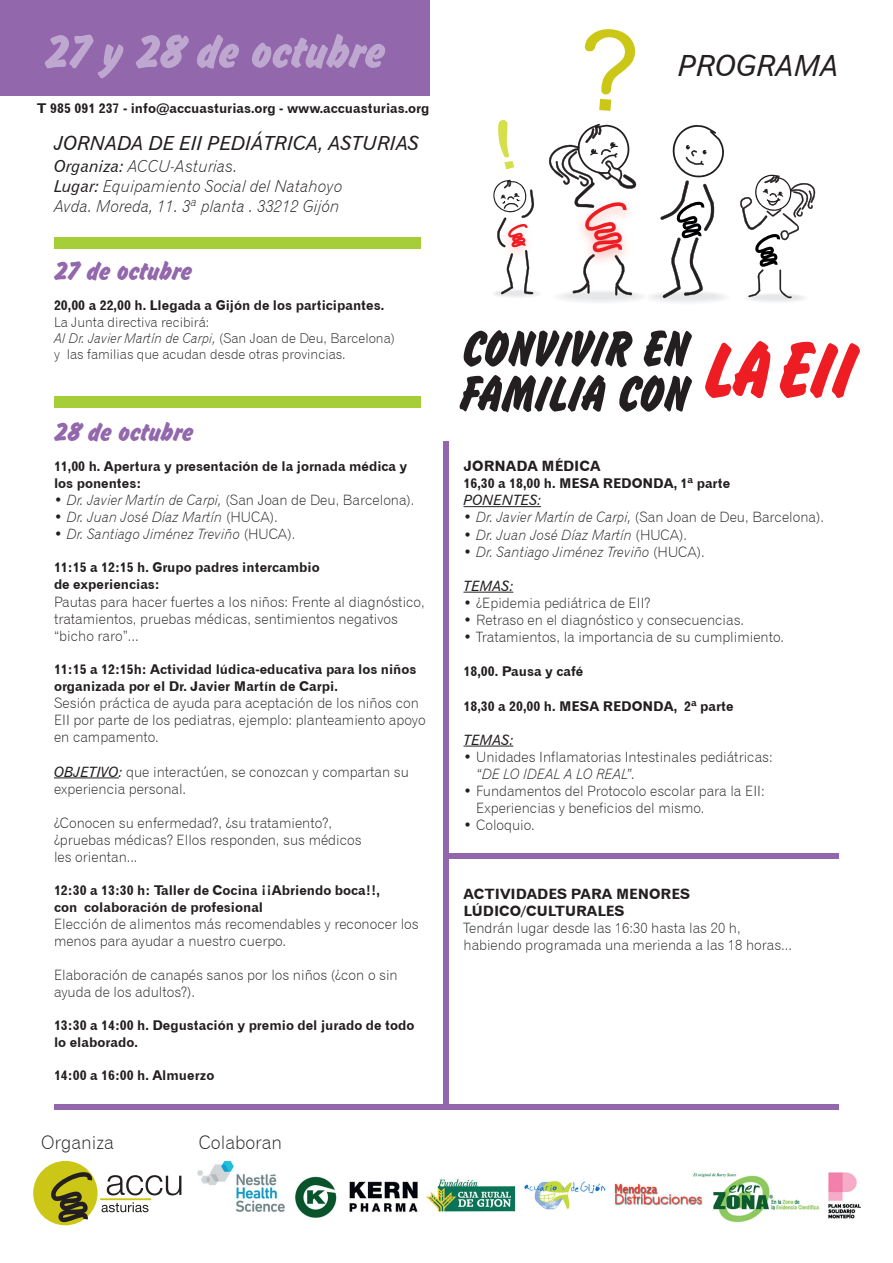
<style>
.page{position:relative;width:893px;height:1263px;background:#fff}
.page>*{position:absolute;margin:0;border:0;box-sizing:border-box;transform-origin:0 0}
.t1{font:85.65px "Okay D";color:#ee1d23;scale:.91 1}
.t2{font:55.05px/45px "Okay D";color:#231f20;scale:.91 1}
.t3{font:51px "Okay D";color:#bfa8d0}
.t4{font:29.25px "Gothic 720 BT Italic B";color:#231f20}
.t5{font:28.5px "Okay D";color:#9267ac}
.t6{font:19.5px "Gothic 720 BT Italic B";color:#231f20}
.t7{font:18.6px "Gothic 720 BT Light B";color:#231f20}
.t8{font:16.5px/19.8px "Gothic 720 BT Light Italic B";color:#231f20}
.t9{font:14.25px/17.1px "Gothic 720 BT Light B";color:#231f20}
.t10{font:14.25px "Gothic 720 BT Light Italic B";color:#231f20}
.t11{font:14.25px/17.1px "Gothic 720 BT Bold B";color:#231f20}
.t12{font:14.25px "Gothic 720 BT Italic B";color:#231f20}
.t13{font:13.5px/17.1px "Gothic 720 BT Bold B";color:#231f20}
.t14{font:13.5px "Gothic 720 BT Light B";color:#231f20}
.t15{font:13.5px "Gothic 720 BT Light Italic B";color:#231f20}
.s1{font-family:"Gothic 720 BT Italic B"}
.s2{font-family:"Gothic 720 BT Light B"}
.s3{font-family:"Gothic 720 BT Light Italic B"}
</style>
<div class="page">
<div style="left:0;top:0;width:429px;height:96px;background:#9267ac"></div>
<div style="left:54px;top:237px;width:366px;height:12px;background:#a6ce39"></div>
<hr style="left:463px;top:506px;width:78px;height:1px;background:#231f20">
<hr style="left:463px;top:592px;width:50px;height:1px;background:#231f20">
<hr style="left:463px;top:746px;width:50px;height:1px;background:#231f20">
<div style="left:54px;top:396px;width:366px;height:11px;background:#a6ce39"></div>
<hr style="left:54px;top:777px;width:65px;height:1px;background:#231f20">
<div style="left:645px;top:291px;width:84px;height:13px;background:#fafafa;border-radius:50%"></div>
<div style="left:649px;top:292px;width:77px;height:11px;background:#f5f5f6;border-radius:50%"></div>
<div style="left:649px;top:292px;width:76px;height:10px;background:#f5f5f6;border-radius:50%"></div>
<div style="left:652px;top:292px;width:70px;height:9px;background:#f0f1f2;border-radius:50%"></div>
<div style="left:653px;top:293px;width:68px;height:8px;background:#eeeeef;border-radius:50%"></div>
<div style="left:656px;top:293px;width:62px;height:7px;background:#e9eaeb;border-radius:50%"></div>
<div style="left:493px;top:290px;width:48px;height:8px;background:#fafafa;border-radius:50%"></div>
<div style="left:494px;top:290px;width:45px;height:7px;background:#f5f5f6;border-radius:50%"></div>
<div style="left:495px;top:291px;width:41px;height:5px;background:#f0f1f2;border-radius:50%"></div>
<div style="left:496px;top:291px;width:39px;height:5px;background:#d0d0d1;border-radius:50%"></div>
<svg style="left:496px;top:291px;width:38px;height:5px"></svg>
<hr style="left:497px;top:292px;width:35px;height:3px;background:#e6e7e9;border-radius:50%">
<div style="left:555px;top:290px;width:91px;height:13px;background:#fafafa;border-radius:50%"></div>
<div style="left:556px;top:291px;width:88px;height:12px;background:#f7f7f8;border-radius:50%"></div>
<div style="left:560px;top:291px;width:81px;height:11px;background:#f2f3f4;border-radius:50%"></div>
<div style="left:563px;top:292px;width:75px;height:8px;background:#eeeeef;border-radius:50%"></div>
<div style="left:567px;top:293px;width:68px;height:6px;background:#e9eaeb;border-radius:50%"></div>
<div style="left:745px;top:293px;width:62px;height:10px;background:#fafafa;border-radius:50%"></div>
<div style="left:747px;top:294px;width:58px;height:8px;background:#f5f5f6;border-radius:50%"></div>
<div style="left:751px;top:295px;width:50px;height:6px;background:#eeeeef;border-radius:50%"></div>
<div style="left:753px;top:295px;width:46px;height:5px;background:#e9eaeb;border-radius:50%"></div>
<svg style="left:584px;top:29px;width:51px;height:82px"></svg>
<svg style="left:549px;top:124px;width:88px;height:171px"></svg>
<svg style="left:493px;top:180px;width:41px;height:114px"></svg>
<svg style="left:660px;top:125px;width:64px;height:173px"></svg>
<svg style="left:740px;top:174px;width:75px;height:124px"></svg>
<svg style="left:498px;top:120px;width:16px;height:49px"></svg>
<div style="left:444px;top:441px;width:5px;height:666px;background:#9267ac"></div>
<div style="left:446px;top:854px;width:393px;height:5px;background:#9267ac"></div>
<img style="left:94px;top:1160px;width:767px;height:63px">
<div style="left:33px;top:1161px;width:65px;height:64px;background:#ccc716;border-radius:50%"></div>
<svg style="left:50px;top:1169px;width:43px;height:53px"></svg>
<svg style="left:107px;top:1175px;width:74px;height:20px"></svg>
<svg style="left:102px;top:1202px;width:47px;height:10px"></svg>
<hr style="left:100px;top:1198px;width:51px;height:2px;background:#ccc716">
<div style="left:54px;top:1105px;width:785px;height:5px;background:#9267ac"></div>
<h3 class="t3" style="left:45px;top:25px;width:342px">27 y 28 de octubre</h3>
<p class="t13" style="left:37px;top:100px;width:394px">T 985 091 237 - info@accuasturias.org - www.accuasturias.org</p>
<h3 class="t6" style="left:54px;top:131px;width:367px">JORNADA DE EII PEDIÁTRICA, ASTURIAS</h3>
<p class="t8" style="left:54px;top:156px;width:290px"><span class="s1">Organiza:</span> ACCU-Asturias.<br><span class="s1">Lugar:</span> Equipamiento Social del Natahoyo<br>Avda. Moreda, 11. 3ª planta . 33212 Gijón</p>
<h3 class="t4" style="left:678px;top:48px;width:162px">PROGRAMA</h3>
<h3 class="t5" style="left:54px;top:256px;width:139px">27 de octubre</h3>
<p class="t13" style="left:54px;top:297px;width:332px">20,00 a 22,00 h. Llegada a Gijón de los participantes.</p>
<p class="t14" style="left:54px;top:314px;width:157px">La Junta directiva recibirá:</p>
<p class="t15" style="left:54px;top:330px;width:342px">Al Dr. Javier Martín de Carpi, <span class="s2">(San Joan de Deu, Barcelona)</span></p>
<p class="t14" style="left:54px;top:346px;width:293px">y las familias que acudan desde otras provincias.</p>
<h1 class="t1" style="left:704px;top:326px;width:73px">LA</h1>
<h2 class="t2" style="left:460px;top:328px;width:434px">CONVIVIR EN<br>FAMILIA CON <sup>EII</sup></h2>
<h3 class="t5" style="left:54px;top:417px;width:141px">28 de octubre</h3>
<p class="t13" style="left:54px;top:457px;width:355px">11,00 h. Apertura y presentación de la jornada médica y los ponentes:</p>
<p class="t9" style="left:54px;top:491px;width:362px"><span class="s3">• Dr. Javier Martín de Carpi,</span> (San Joan de Deu, Barcelona).</p>
<p class="t10" style="left:54px;top:508px;width:225px">• Dr. Juan José Díaz Martín <span class="s2">(HUCA).</span></p>
<p class="t10" style="left:54px;top:525px;width:243px">• Dr. Santiago Jiménez Treviño <span class="s2">(HUCA).</span></p>
<p class="t13" style="left:54px;top:559px;width:267px">11:15 a 12:15 h. Grupo padres intercambio de experiencias:</p>
<p class="t9" style="left:54px;top:593px;width:372px">Pautas para hacer fuertes a los niños: Frente al diagnóstico, tratamientos, pruebas médicas, sentimientos negativos “bicho raro”...</p>
<p class="t13" style="left:54px;top:660px;width:364px">11:15 a 12:15h: Actividad lúdica-educativa para los niños organizada por el Dr. Javier Martín de Carpi.</p>
<p class="t9" style="left:54px;top:694px;width:373px">Sesión práctica de ayuda para aceptación de los niños con<br>EII por parte de los pediatras, ejemplo: planteamiento apoyo en campamento.</p>
<p class="t9" style="left:54px;top:763px;width:356px"><span class="s1">OBJETIVO:</span> que interactúen, se conozcan y compartan su experiencia personal.</p>
<p class="t9" style="left:54px;top:814px;width:309px">¿Conocen su enfermedad?, ¿su tratamiento?, ¿pruebas médicas? Ellos responden, sus médicos les orientan...</p>
<p class="t13" style="left:54px;top:882px;width:328px;line-height:16.2px">12:30 a 13:30 h: Taller de Cocina ¡¡Abriendo boca!!, con colaboración de profesional</p>
<p class="t9" style="left:54px;top:915px;width:366px">Elección de alimentos más recomendables y reconocer los menos para ayudar a nuestro cuerpo.</p>
<p class="t9" style="left:54px;top:966px;width:345px">Elaboración de canapés sanos por los niños (¿con o sin ayuda de los adultos?).</p>
<p class="t13" style="left:54px;top:1017px;width:362px;line-height:16.2px">13:30 a 14:00 h. Degustación y premio del jurado de todo lo elaborado.</p>
<p class="t13" style="left:54px;top:1066px;width:162px">14:00 a 16:00 h. Almuerzo</p>
<h3 class="t7" style="left:41px;top:1131px;width:74px">Organiza</h3>
<h3 class="t7" style="left:199px;top:1131px;width:85px">Colaboran</h3>
<p class="t11" style="left:463px;top:457px;width:138px">JORNADA MÉDICA</p>
<p class="t13" style="left:463px;top:475px;width:268px">16,30 a 18,00 h. MESA REDONDA, 1ª parte</p>
<p class="t12" style="left:463px;top:492px;width:79px">PONENTES:</p>
<p class="t9" style="left:463px;top:509px;width:362px"><span class="s3">• Dr. Javier Martín de Carpi,</span> (San Joan de Deu, Barcelona).</p>
<p class="t10" style="left:463px;top:526px;width:225px">• Dr. Juan José Díaz Martín <span class="s2">(HUCA).</span></p>
<p class="t10" style="left:463px;top:543px;width:243px">• Dr. Santiago Jiménez Treviño <span class="s2">(HUCA).</span></p>
<p class="t12" style="left:463px;top:577px;width:51px">TEMAS:</p>
<p class="t9" style="left:463px;top:594px;width:188px">• ¿Epidemia pediátrica de EII?</p>
<p class="t9" style="left:463px;top:611px;width:282px">• Retraso en el diagnóstico y consecuencias.</p>
<p class="t9" style="left:463px;top:628px;width:322px">• Tratamientos, la importancia de su cumplimiento.</p>
<p class="t13" style="left:463px;top:663px;width:121px">18,00. Pausa y café</p>
<p class="t13" style="left:463px;top:697px;width:272px">18,30 a 20,00 h. MESA REDONDA, 2ª parte</p>
<p class="t12" style="left:463px;top:731px;width:51px">TEMAS:</p>
<p class="t9" style="left:463px;top:748px;width:311px">• Unidades Inflamatorias Intestinales pediátricas:</p>
<p class="t10" style="left:476px;top:765px;width:161px">“DE LO IDEAL A LO REAL”.</p>
<p class="t9" style="left:476px;top:782px;width:290px;text-indent:-13px">• Fundamentos del Protocolo escolar para la EII:<br>Experiencias y beneficios del mismo.</p>
<p class="t9" style="left:463px;top:816px;width:73px">• Coloquio.</p>
<p class="t11" style="left:463px;top:885px;width:228px">ACTIVIDADES PARA MENORES<br>LÚDICO/CULTURALES</p>
<p class="t9" style="left:463px;top:919px;width:330px">Tendrán lugar desde las 16:30 hasta las 20 h, habiendo programada una merienda a las 18 horas...</p>
</div>
